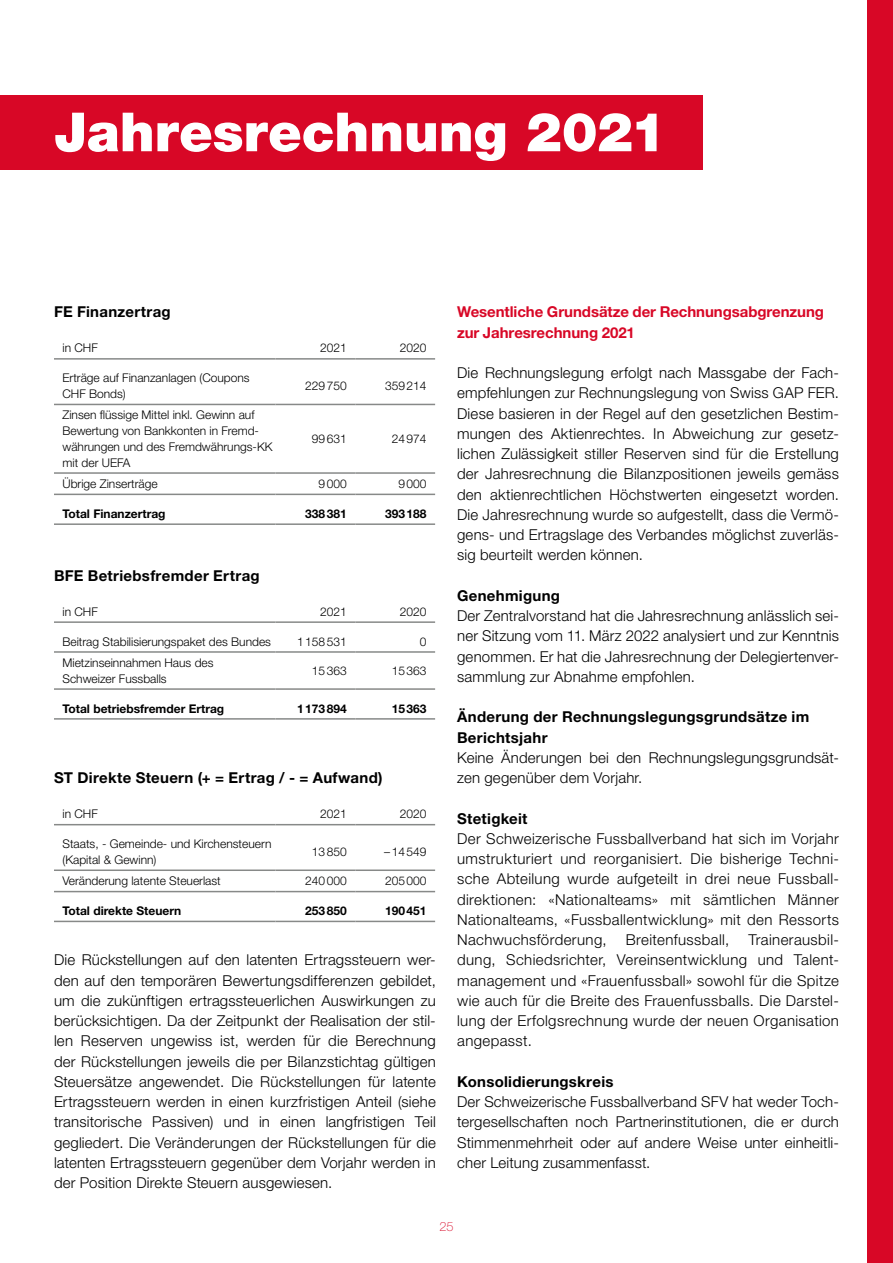
<style>
.page{position:relative;width:893px;height:1263px;background:#fff}
.page>*{position:absolute;margin:0;border:0;box-sizing:border-box;transform-origin:0 0}
.t1{font:900 54px "Helvetica Neue LT Std";letter-spacing:-.005em;color:#fff}
.t2{font:300 15px/20.2px "Helvetica Neue LT Std";letter-spacing:.015em;color:#000;text-align:justify}
.t3{font:700 15px/20.2px "Helvetica Neue LT Std";letter-spacing:.02em;color:#000}
.t4{font:700 15px/20.2px "Helvetica Neue LT Std";letter-spacing:-.005em;color:#d80726}
.t5{font:100 12.75px "Helvetica Neue LT Std";color:#d80726}
.t6{font:300 12px/15.8px "Helvetica Neue LT Std";color:#000}
.t7{font:700 12px "Helvetica Neue LT Std";color:#000}
</style>
<div class="page">
<div style="left:0;top:95px;width:702px;height:75px;background:#d80726"></div>
<hr style="left:54px;top:358px;width:222px;height:2px;background:#878988">
<hr style="left:276px;top:358px;width:79px;height:2px;background:#878988">
<hr style="left:54px;top:404px;width:222px;height:1px;background:#878988">
<hr style="left:276px;top:404px;width:79px;height:1px;background:#878988">
<hr style="left:355px;top:404px;width:80px;height:1px;background:#878988">
<hr style="left:355px;top:358px;width:80px;height:2px;background:#878988">
<hr style="left:54px;top:472px;width:222px;height:2px;background:#878988">
<hr style="left:276px;top:472px;width:79px;height:2px;background:#878988">
<hr style="left:355px;top:472px;width:80px;height:2px;background:#878988">
<hr style="left:54px;top:494px;width:222px;height:1px;background:#878988">
<hr style="left:276px;top:494px;width:79px;height:1px;background:#878988">
<hr style="left:355px;top:494px;width:80px;height:1px;background:#878988">
<hr style="left:54px;top:523px;width:222px;height:2px;background:#878988">
<hr style="left:276px;top:523px;width:79px;height:2px;background:#878988">
<hr style="left:355px;top:523px;width:80px;height:2px;background:#878988">
<hr style="left:54px;top:621px;width:222px;height:2px;background:#878988">
<hr style="left:276px;top:621px;width:79px;height:2px;background:#878988">
<hr style="left:54px;top:651px;width:222px;height:2px;background:#878988">
<hr style="left:276px;top:651px;width:79px;height:2px;background:#878988">
<hr style="left:355px;top:651px;width:80px;height:2px;background:#878988">
<hr style="left:355px;top:621px;width:80px;height:2px;background:#878988">
<hr style="left:54px;top:688px;width:222px;height:2px;background:#878988">
<hr style="left:276px;top:688px;width:79px;height:2px;background:#878988">
<hr style="left:355px;top:688px;width:80px;height:2px;background:#878988">
<hr style="left:54px;top:718px;width:222px;height:2px;background:#878988">
<hr style="left:276px;top:718px;width:79px;height:2px;background:#878988">
<hr style="left:355px;top:718px;width:80px;height:2px;background:#878988">
<hr style="left:54px;top:824px;width:222px;height:1px;background:#878988">
<hr style="left:276px;top:824px;width:79px;height:1px;background:#878988">
<hr style="left:54px;top:869px;width:222px;height:2px;background:#878988">
<hr style="left:276px;top:869px;width:79px;height:2px;background:#878988">
<hr style="left:355px;top:869px;width:80px;height:2px;background:#878988">
<hr style="left:355px;top:824px;width:80px;height:1px;background:#878988">
<hr style="left:54px;top:891px;width:222px;height:1px;background:#878988">
<hr style="left:276px;top:891px;width:79px;height:1px;background:#878988">
<hr style="left:355px;top:891px;width:80px;height:1px;background:#878988">
<hr style="left:54px;top:921px;width:222px;height:1px;background:#878988">
<hr style="left:276px;top:921px;width:79px;height:1px;background:#878988">
<hr style="left:355px;top:921px;width:80px;height:1px;background:#878988">
<hr style="left:0;top:0;width:1px;height:1263px;background:#d80726">
<div style="left:867px;top:0;width:26px;height:1263px;background:#d80726"></div>
<h1 class="t1" style="left:54px;top:100px;width:614px">Jahresrechnung 2021</h1>
<p class="t3" style="left:54px;top:301px;width:118px">FE Finanzertrag</p>
<p class="t6" style="left:63px;top:340px;width:37px">in CHF</p>
<p class="t6" style="left:320px;top:340px;width:28px">2021</p>
<p class="t6" style="left:400px;top:340px;width:28px">2020</p>
<p class="t6" style="left:63px;top:370px;width:189px">Erträge auf Finanzanlagen (Coupons<br>CHF Bonds)</p>
<p class="t6" style="left:305px;top:378px;width:43px">229750</p>
<p class="t6" style="left:385px;top:378px;width:43px">359214</p>
<p class="t6" style="left:63px;top:407px;width:212px">Zinsen flüssige Mittel inkl. Gewinn auf<br>Bewertung von Bankkonten in Fremd&shy;währungen und des Fremdwährungs-KK mit der UEFA</p>
<p class="t6" style="left:312px;top:431px;width:36px">99631</p>
<p class="t6" style="left:392px;top:431px;width:36px">24974</p>
<p class="t6" style="left:63px;top:476px;width:97px">Übrige Zinserträge</p>
<p class="t6" style="left:319px;top:476px;width:30px">9000</p>
<p class="t6" style="left:398px;top:476px;width:30px">9000</p>
<p class="t7" style="left:63px;top:506px;width:105px">Total Finanzertrag</p>
<p class="t7" style="left:305px;top:506px;width:43px">338381</p>
<p class="t7" style="left:385px;top:506px;width:43px">393188</p>
<p class="t3" style="left:54px;top:565px;width:207px">BFE Betriebsfremder Ertrag</p>
<p class="t6" style="left:63px;top:603px;width:37px">in CHF</p>
<p class="t6" style="left:320px;top:603px;width:28px">2021</p>
<p class="t6" style="left:400px;top:603px;width:28px">2020</p>
<p class="t6" style="left:63px;top:633px;width:210px">Beitrag Stabilisierungspaket des Bundes</p>
<p class="t6" style="left:297px;top:633px;width:51px">1158531</p>
<p class="t6" style="left:420px;top:633px;width:8px">0</p>
<p class="t6" style="left:63px;top:654px;width:153px">Mietzinseinnahmen Haus des<br>Schweizer Fussballs</p>
<p class="t6" style="left:312px;top:662px;width:36px">15363</p>
<p class="t6" style="left:392px;top:662px;width:36px">15363</p>
<p class="t7" style="left:63px;top:701px;width:163px">Total betriebsfremder Ertrag</p>
<p class="t7" style="left:297px;top:701px;width:51px">1173894</p>
<p class="t7" style="left:392px;top:701px;width:36px">15363</p>
<p class="t3" style="left:54px;top:767px;width:330px">ST Direkte Steuern (+ = Ertrag / - = Aufwand)</p>
<p class="t6" style="left:63px;top:806px;width:37px">in CHF</p>
<p class="t6" style="left:320px;top:806px;width:28px">2021</p>
<p class="t6" style="left:400px;top:806px;width:28px">2020</p>
<p class="t6" style="left:63px;top:836px;width:210px">Staats, - Gemeinde- und Kirchensteuern (Kapital &amp; Gewinn)</p>
<p class="t6" style="left:312px;top:844px;width:36px">13850</p>
<p class="t6" style="left:384px;top:844px;width:44px">–14549</p>
<p class="t6" style="left:63px;top:873px;width:160px">Veränderung latente Steuerlast</p>
<p class="t6" style="left:305px;top:873px;width:43px">240000</p>
<p class="t6" style="left:385px;top:873px;width:43px">205000</p>
<p class="t7" style="left:63px;top:903px;width:120px">Total direkte Steuern</p>
<p class="t7" style="left:305px;top:903px;width:43px">253850</p>
<p class="t7" style="left:385px;top:903px;width:43px">190451</p>
<p class="t2" style="left:54px;top:949px;width:383px">Die Rückstellungen auf den latenten Ertragssteuern wer&shy;den auf den temporären Bewertungsdifferenzen gebildet, um die zukünftigen ertragssteuerlichen Auswirkungen zu berücksichtigen. Da der Zeitpunkt der Realisation der stil&shy;len Reserven ungewiss ist, werden für die Berechnung der Rückstellungen jeweils die per Bilanzstichtag gültigen Steuersätze angewendet. Die Rückstellungen für latente Ertragssteuern werden in einen kurzfristigen Anteil (siehe transitorische Passiven) und in einen langfristigen Teil gegliedert. Die Veränderungen der Rückstellungen für die latenten Ertragssteuern gegenüber dem Vorjahr werden in der Position Direkte Steuern ausgewiesen.</p>
<p class="t4" style="left:457px;top:301px;width:368px">Wesentliche Grundsätze der Rechnungsabgrenzung zur Jahresrechnung 2021</p>
<p class="t2" style="left:457px;top:362px;width:383px">Die Rechnungslegung erfolgt nach Massgabe der Fach&shy;empfehlungen zur Rechnungslegung von Swiss GAP FER.<br>Diese basieren in der Regel auf den gesetzlichen Bestim&shy;mungen des Aktienrechtes. In Abweichung zur gesetz&shy;lichen Zulässigkeit stiller Reserven sind für die Erstellung der Jahresrechnung die Bilanzpositionen jeweils gemäss den aktienrechtlichen Höchstwerten eingesetzt worden.<br>Die Jahresrechnung wurde so aufgestellt, dass die Vermö&shy;gens- und Ertragslage des Verbandes möglichst zuverläs&shy;sig beurteilt werden können.</p>
<p class="t3" style="left:457px;top:585px;width:104px">Genehmigung</p>
<p class="t2" style="left:457px;top:605px;width:383px">Der Zentralvorstand hat die Jahresrechnung anlässlich sei&shy;ner Sitzung vom 11. März 2022 analysiert und zur Kenntnis genommen. Er hat die Jahresrechnung der Delegiertenver&shy;sammlung zur Abnahme empfohlen.</p>
<p class="t3" style="left:457px;top:706px;width:354px">Änderung der Rechnungslegungsgrundsätze im<br>Berichtsjahr</p>
<p class="t2" style="left:457px;top:747px;width:383px">Keine Änderungen bei den Rechnungslegungsgrundsät&shy;zen gegenüber dem Vorjahr.</p>
<p class="t3" style="left:457px;top:808px;width:72px">Stetigkeit</p>
<p class="t2" style="left:457px;top:828px;width:383px">Der Schweizerische Fussballverband hat sich im Vorjahr umstrukturiert und reorganisiert. Die bisherige Techni&shy;sche Abteilung wurde aufgeteilt in drei neue Fussball&shy;direktionen: «Nationalteams» mit sämtlichen Männer Nationalteams, «Fussballentwicklung» mit den Ressorts Nachwuchsförderung,</p>
<p class="t2" style="left:457px;top:929px;width:383px;text-indent:291px">Trainerausbil&shy;dung, Schiedsrichter, Vereinsentwicklung und Talent&shy;management und «Frauenfussball» sowohl für die Spitze wie auch für die Breite des Frauenfussballs. Die Darstel&shy;lung der Erfolgsrechnung wurde der neuen Organisation angepasst.</p>
<p class="t3" style="left:457px;top:1071px;width:158px">Konsolidierungskreis</p>
<p class="t2" style="left:457px;top:1091px;width:383px">Der Schweizerische Fussballverband SFV hat weder Toch&shy;tergesellschaften noch Partnerinstitutionen, die er durch Stimmenmehrheit oder auf andere Weise unter einheitli&shy;cher Leitung zusammenfasst.</p>
<p class="t2" style="left:626px;top:929px;width:105px">Breitenfussball,</p>
<p class="t5" style="left:439px;top:1219px;width:16px">25</p>
</div>
